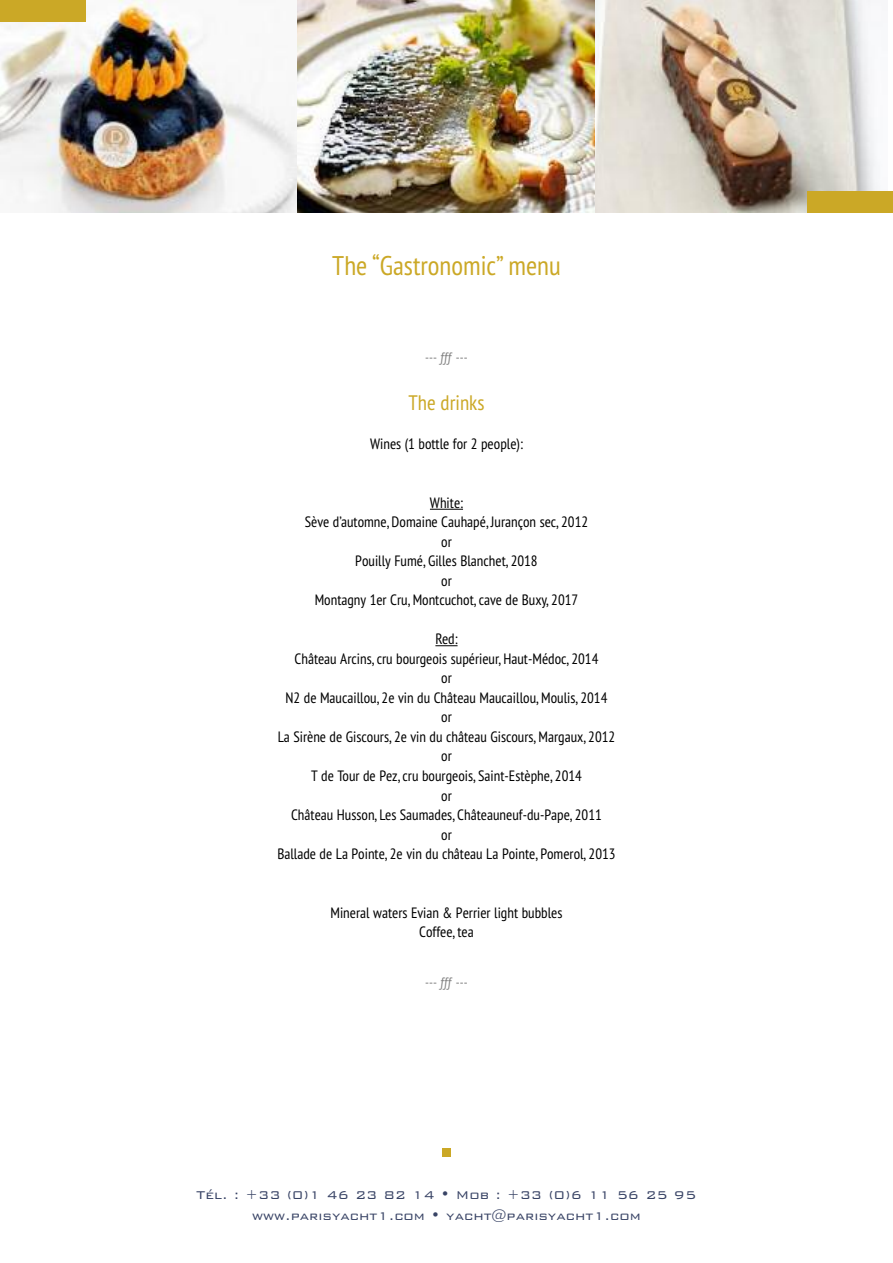
<style>
.page{position:relative;width:893px;height:1263px;background:#fff}
.page>*{position:absolute;margin:0;border:0;box-sizing:border-box;transform-origin:0 0}
.t1{font:condensed 27px "PT Sans";color:#cba826}
.t2{font:condensed 21px "PT Sans";color:#cba826}
.t3{font:condensed 15px/19.5px "PT Sans";color:#000;text-align:center}
.t4{font:300 15px/21px "Bank Gothic";color:#384365;text-align:center}
.t5{font:condensed 13.5px "PT Sans";letter-spacing:-.18em;color:#808080}
</style>
<div class="page">
<img style="left:0;top:0;width:878px;height:213px">
<div style="left:0;top:0;width:85px;height:21px;background:#cba826"></div>
<div style="left:808px;top:191px;width:85px;height:22px;background:#cba826"></div>
<hr style="left:430px;top:509px;width:33px;height:1px;background:#000">
<svg style="left:435px;top:645px;width:23px;height:1px"></svg>
<div style="left:442px;top:1148px;width:9px;height:9px;background:#cba826"></div>
<h1 class="t1" style="left:332px;top:249px;width:230px">The “Gastronomic” menu</h1>
<p class="t5" style="left:425px;top:349px;width:44px">--- ƒƒƒ ---</p>
<h2 class="t2" style="left:408px;top:390px;width:78px">The drinks</h2>
<p class="t3" style="left:370px;top:434px;width:154px">Wines (1 bottle for 2 people):</p>
<p class="t3" style="left:305px;top:493px;width:285px">White:<br>Sève d’automne, Domaine Cauhapé, Jurançon sec, 2012 or<br>Pouilly Fumé, Gilles Blanchet, 2018<br>or<br>Montagny 1er Cru, Montcuchot, cave de Buxy, 2017</p>
<p class="t3" style="left:277px;top:629px;width:340px">Red:<br>Château Arcins, cru bourgeois supérieur, Haut-Médoc, 2014<br>or<br>N2 de Maucaillou, 2e vin du Château Maucaillou, Moulis, 2014<br>or<br>La Sirène de Giscours, 2e vin du château Giscours, Margaux, 2012 or<br>T de Tour de Pez, cru bourgeois, Saint-Estèphe, 2014<br>or<br>Château Husson, Les Saumades, Châteauneuf-du-Pape, 2011<br>or<br>Ballade de La Pointe, 2e vin du château La Pointe, Pomerol, 2013</p>
<p class="t3" style="left:330px;top:902px;width:233px">Mineral waters Evian &amp; Perrier light bubbles<br>Coffee, tea</p>
<p class="t5" style="left:425px;top:973px;width:44px">--- ƒƒƒ ---</p>
<p class="t4" style="left:197px;top:1183px;width:501px">Tél. : +33 (0)1 46 23 82 14 • Mob : +33 (0)6 11 56 25 95 www.parisyacht1.com • yacht@parisyacht1.com</p>
</div>
